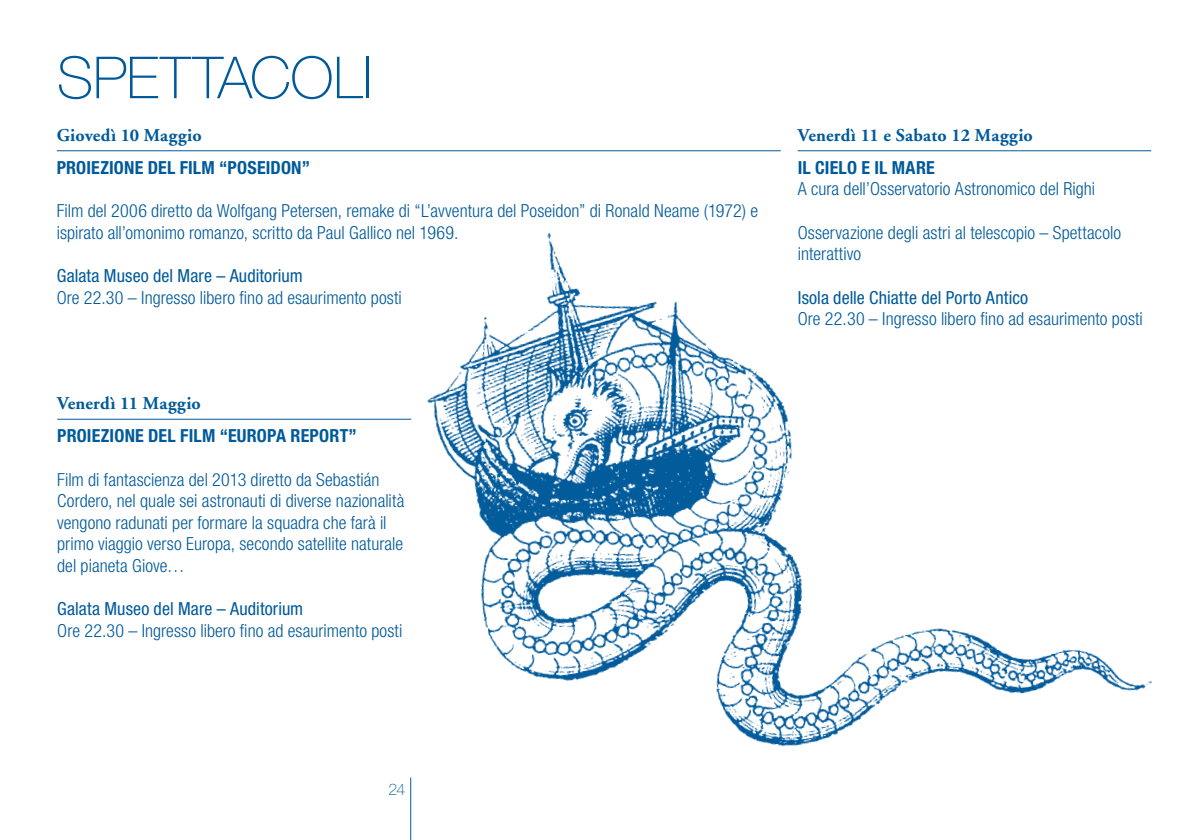
<style>
.page{position:relative;width:1191px;height:840px;background:#fff}
.page>*{position:absolute;margin:0;border:0;box-sizing:border-box;transform-origin:0 0}
.t1{font:100 58px "Helvetica Neue LT Std";letter-spacing:-.005em;color:#005a9a}
.t2{font:300 condensed 18px/21.6px "Helvetica Neue LT Std";letter-spacing:.005em;color:#005a9a}
.t3{font:condensed 18px "Helvetica Neue LT Std";letter-spacing:.005em;color:#005a9a}
.t4{font:700 condensed 18px "Helvetica Neue LT Std";letter-spacing:.01em;color:#005a9a}
.t5{font:700 18px "Adobe Garamond";letter-spacing:.015em;color:#005a9a}
.t6{font:100 16px "Helvetica Neue LT Std";color:#005a9a}
</style>
<div class="page">
<hr style="left:57px;top:150px;width:723px;height:1px;background:#005a9a">
<hr style="left:57px;top:418px;width:354px;height:1px;background:#005a9a">
<img style="left:370px;top:150px;width:782px;height:689px">
<h1 class="t1" style="left:57px;top:44px;width:317px">SPETTACOLI</h1>
<p class="t5" style="left:57px;top:125px;width:146px">Giovedì 10 Maggio</p>
<p class="t4" style="left:57px;top:156px;width:255px">PROIEZIONE DEL FILM “POSEIDON”</p>
<p class="t2" style="left:57px;top:200px;width:703px">Film del 2006 diretto da Wolfgang Petersen, remake di “L’avventura del Poseidon” di Ronald Neame (1972) e ispirato all’omonimo romanzo, scritto da Paul Gallico nel 1969.</p>
<p class="t3" style="left:57px;top:265px;width:248px">Galata Museo del Mare – Auditorium</p>
<p class="t2" style="left:57px;top:286px;width:347px">Ore 22.30 – Ingresso libero fino ad esaurimento posti</p>
<p class="t5" style="left:57px;top:393px;width:145px">Venerdì 11 Maggio</p>
<p class="t4" style="left:57px;top:425px;width:244px">PROIEZIONE DEL FILM “EUROPA REPORT</p>
<p class="t4" style="left:348px;top:425px;width:10px">”</p>
<p class="t2" style="left:57px;top:468px;width:349px">Film di fantascienza del 2013 diretto da Sebastián Cordero, nel quale sei astronauti di diverse nazionalità vengono radunati per formare la squadra che farà il primo viaggio verso Europa, secondo satellite naturale del pianeta Giove…</p>
<p class="t3" style="left:57px;top:598px;width:248px">Galata Museo del Mare – Auditorium</p>
<p class="t2" style="left:57px;top:619px;width:347px">Ore 22.30 – Ingresso libero fino ad esaurimento posti</p>
<p class="t5" style="left:797px;top:125px;width:236px">Venerdì 11 e Sabato 12 Maggio</p>
<p class="t4" style="left:797px;top:156px;width:139px">IL CIELO E IL MARE</p>
<p class="t2" style="left:797px;top:178px;width:299px">A cura dell’Osservatorio Astronomico del Righi</p>
<p class="t2" style="left:797px;top:221px;width:325px">Osservazione degli astri al telescopio – Spettacolo interattivo</p>
<p class="t3" style="left:797px;top:286px;width:232px">Isola delle Chiatte del Porto Antico</p>
<p class="t2" style="left:797px;top:308px;width:347px">Ore 22.30 – Ingresso libero fino ad esaurimento posti</p>
<p class="t6" style="left:388px;top:779px;width:19px">24</p>
</div>
